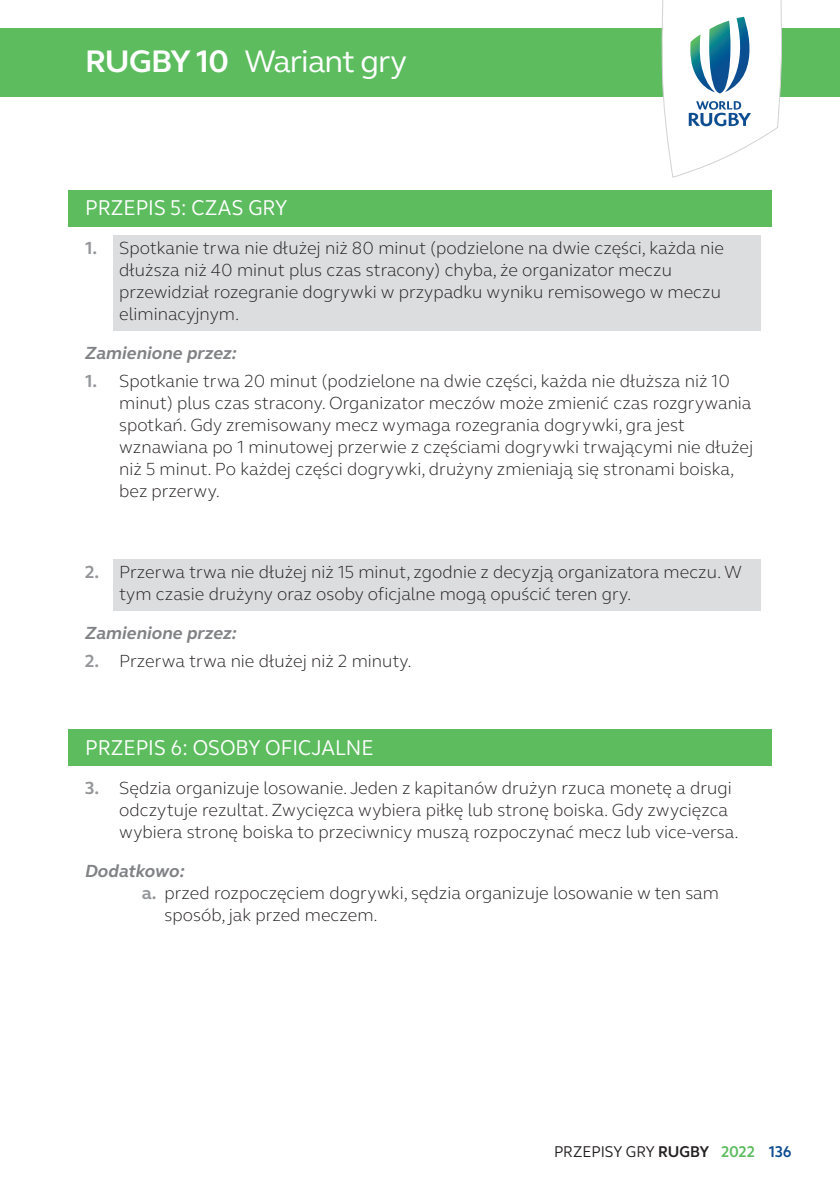
<style>
.page{position:relative;width:840px;height:1191px;background:#fff}
.page>*{position:absolute;margin:0;border:0;box-sizing:border-box;transform-origin:0 0}
.t1{font:32px "Webb Ellis Cup";letter-spacing:-.025em;color:#fff}
.t2{font:22px "Webb Ellis Cup";color:#fff;scale:.92 1}
.t3{font:300 18px/22px "Webb Ellis Cup";color:#231f20}
.t4{font:italic 700 18px "Webb Ellis Cup";color:#808285}
.t5{font:16px "Webb Ellis Cup";color:#231f20;scale:.94 1}
.s1{font-weight:700}
.s2{font-weight:700;color:#939598}
.s3{font-weight:700;color:#5cbc5e}
.s4{font-weight:700;color:#0f4d91}
</style>
<div class="page">
<div style="left:0;top:28px;width:839px;height:68px;background:#5cbc5e"></div>
<svg style="left:661px;top:0;width:120px;height:178px"></svg>
<div style="left:68px;top:190px;width:703px;height:36px;background:#5cbc5e"></div>
<div style="left:113px;top:235px;width:647px;height:95px;background:#dcdddf"></div>
<div style="left:113px;top:559px;width:647px;height:51px;background:#dcdddf"></div>
<div style="left:68px;top:729px;width:703px;height:36px;background:#5cbc5e"></div>
<h1 class="t1" style="left:85px;top:42px;width:323px"><span class="s1">RUGBY 10</span> Wariant gry</h1>
<p class="t2" style="left:85px;top:194px;width:221px">PRZEPIS 5: CZAS GRY</p>
<p class="t3" style="left:119px;top:237px;width:606px;text-indent:-34px"><span class="s2">1.</span> Spotkanie trwa nie dłużej niż 80 minut (podzielone na dwie części, każda nie dłuższa niż 40 minut plus czas stracony) chyba, że organizator meczu przewidział rozegranie dogrywki w przypadku wyniku remisowego w meczu eliminacyjnym.</p>
<p class="t4" style="left:85px;top:342px;width:153px">Zamienione przez:</p>
<p class="t3" style="left:119px;top:370px;width:635px;text-indent:-34px"><span class="s2">1.</span> Spotkanie trwa 20 minut (podzielone na dwie części, każda nie dłuższa niż 10 minut) plus czas stracony. Organizator meczów może zmienić czas rozgrywania spotkań. Gdy zremisowany mecz wymaga rozegrania dogrywki, gra jest wznawiana po 1 minutowej przerwie z częściami dogrywki trwającymi nie dłużej niż 5 minut. Po każdej części dogrywki, drużyny zmieniają się stronami boiska, bez przerwy.</p>
<p class="t3" style="left:119px;top:561px;width:624px;text-indent:-34px"><span class="s2">2.</span> Przerwa trwa nie dłużej niż 15 minut, zgodnie z decyzją organizatora meczu. W tym czasie drużyny oraz osoby oficjalne mogą opuścić teren gry.</p>
<p class="t4" style="left:85px;top:622px;width:153px">Zamienione przez:</p>
<p class="t3" style="left:85px;top:650px;width:328px"><span class="s2">2.</span> Przerwa trwa nie dłużej niż 2 minuty.</p>
<p class="t2" style="left:85px;top:734px;width:315px">PRZEPIS 6: OSOBY OFICJALNE</p>
<p class="t3" style="left:119px;top:776px;width:621px;text-indent:-34px"><span class="s2">3.</span> Sędzia organizuje losowanie. Jeden z kapitanów drużyn rzuca monetę a drugi odczytuje rezultat. Zwycięzca wybiera piłkę lub stronę boiska. Gdy zwycięzca wybiera stronę boiska to przeciwnicy muszą rozpoczynać mecz lub vice-versa.</p>
<p class="t4" style="left:85px;top:859px;width:101px">Dodatkowo:</p>
<p class="t3" style="left:142px;top:881px;width:578px"><span class="s2">a.</span> przed rozpoczęciem dogrywki, sędzia organizuje losowanie w ten sam</p>
<p class="t3" style="left:164px;top:903px;width:215px">sposób, jak przed meczem.</p>
<p class="t5" style="left:553px;top:1142px;width:254px">PRZEPISY GRY <span class="s1">RUGBY</span> <span class="s3">2022</span> <span class="s4">136</span></p>
</div>
